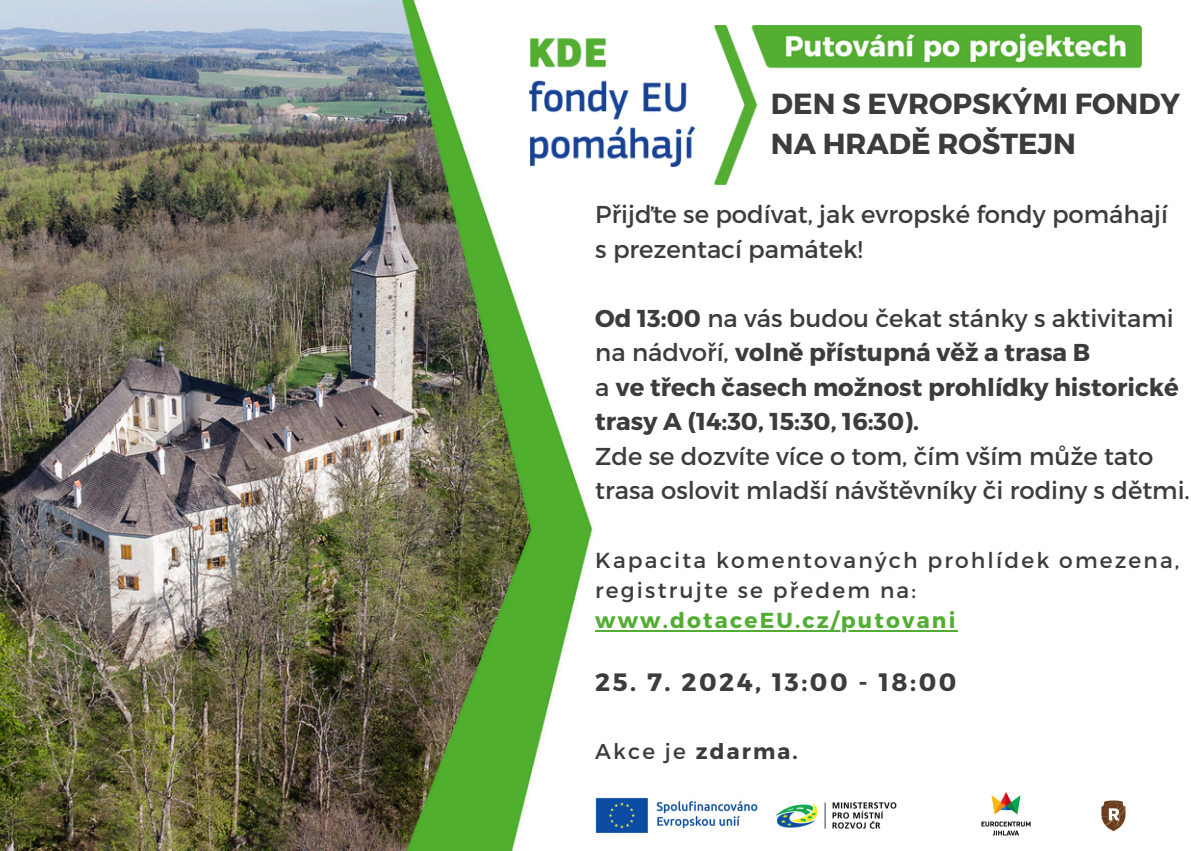
<style>
.page{position:relative;width:1191px;height:851px;background:#fff}
.page>*{position:absolute;margin:0;border:0;box-sizing:border-box;transform-origin:0 0}
.t1{font:700 29px/40.4px "Montserrat";color:#3c3c3b}
.t2{font:700 25px "Montserrat";letter-spacing:.1em;color:#3c3c3b}
.t3{font:24.4px/34.6px "Montserrat";color:#3c3c3b}
.t4{font:21.8px/30px "Montserrat";letter-spacing:.1em;color:#3c3c3b}
.t5{font:700 21.8px "Montserrat";letter-spacing:.1em;color:#51ae32}
.t6{font:700 21.4px "Montserrat";letter-spacing:.1em;color:#3c3c3b}
.s1{font-weight:700}
.s2{font-weight:400}
</style>
<div class="page">
<img style="left:0;top:0;width:399px;height:850px">
<img style="left:399px;top:0;width:743px;height:850px">
<hr style="left:595px;top:629px;width:363px;height:2px;background:#51ae32">
<img style="left:529px;top:25px;width:612px;height:159px">
<img style="left:1097px;top:798px;width:45px;height:36px">
<img style="left:595px;top:797px;width:303px;height:36px">
<img style="left:981px;top:792px;width:51px;height:45px">
<h2 class="t1" style="left:771px;top:82px;width:411px">DEN S EVROPSKÝMI FONDY<br>NA HRADĚ ROŠTEJN</h2>
<p class="t3" style="left:595px;top:196px;width:574px">Přijďte se podívat, jak evropské fondy pomáhají s prezentací památek!</p>
<h1 class="t3" style="left:595px;top:299px;width:596px"><span class="s1">Od 13:00</span> na vás budou čekat stánky s aktivitami na nádvoří, <span class="s1">volně přístupná věž a trasa B<br></span>a <span class="s1">ve třech časech možnost prohlídky historické trasy A (14:30, 15:30, 16:30).<br></span>Zde se dozvíte více o tom, čím vším může tato trasa oslovit mladší návštěvníky či rodiny s dětmi.</h1>
<h3 class="t4" style="left:595px;top:544px;width:586px">Kapacita komentovaných prohlídek omezena, registrujte se předem na:</h3>
<h3 class="t5" style="left:595px;top:606px;width:362px">www.dotaceEU.cz/putovani</h3>
<p class="t2" style="left:595px;top:666px;width:363px">25. 7. 2024, 13:00 - 18:00</p>
<p class="t6" style="left:595px;top:737px;width:204px"><span class="s2">Akce je</span> zdarma.</p>
</div>
